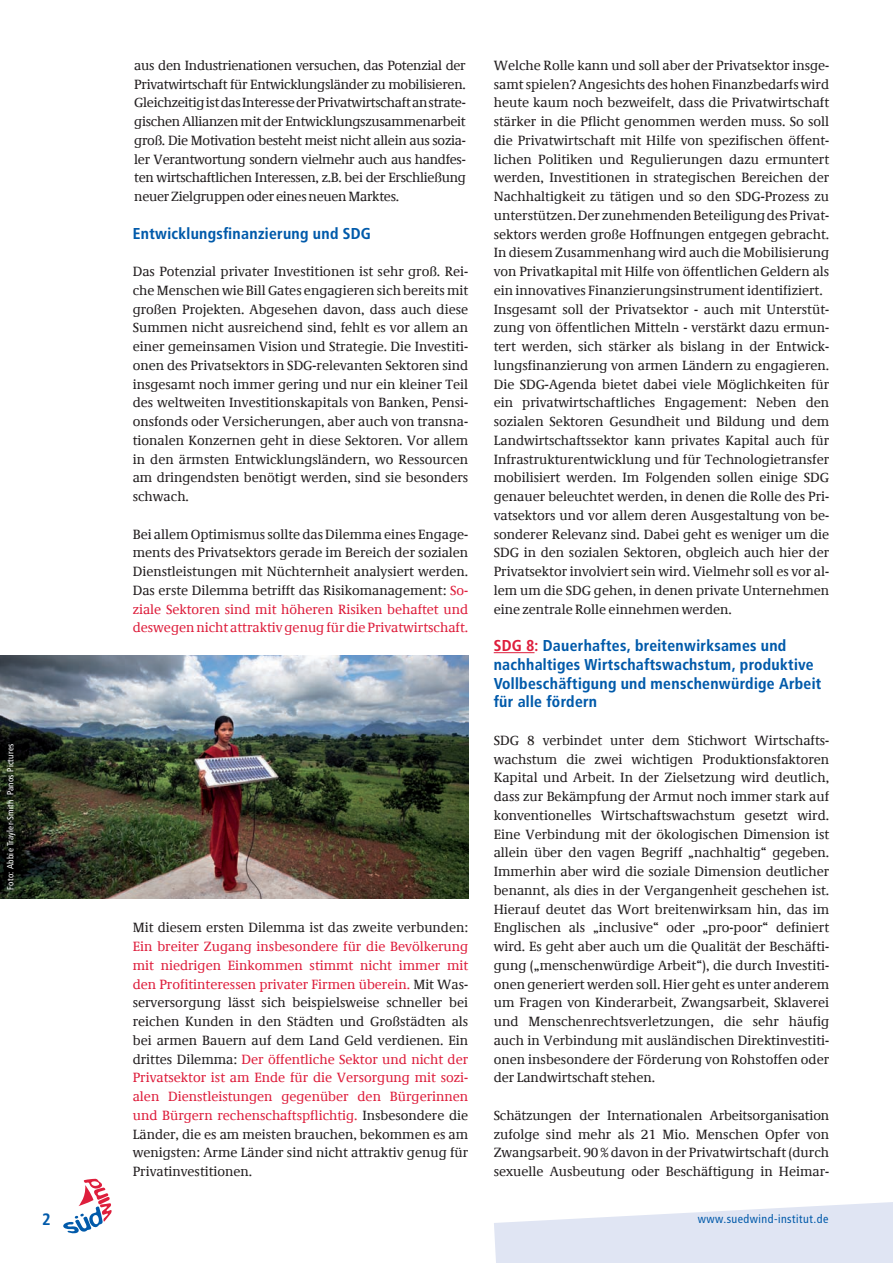
<style>
.page{position:relative;width:893px;height:1263px;background:#fff}
.page>*{position:absolute;margin:0;border:0;box-sizing:border-box;transform-origin:0 0}
.t1{font:700 16.5px "Transit";color:#015aaa}
.t2{font:700 15.75px/18.8px "Transit";color:#015aaa}
.t3{font:13.5px/18.8px "Demos Com";color:#231f20;text-align:justify}
.t4{font:13.5px/18.8px "Demos Com";color:#de1e3c;text-align:justify}
.t5{font:12px "Transit";color:#015aaa}
.t6{font:9px "Transit";letter-spacing:-.01em;color:#fff}
.s1{color:#de1e3c}
.s2{color:#231f20}
</style>
<div class="page">
<svg style="left:494px;top:1202px;width:399px;height:61px"></svg>
<svg style="left:63px;top:1179px;width:49px;height:54px"></svg>
<hr style="left:494px;top:652px;width:40px;height:1px;background:#de1e3c">
<img style="left:0;top:655px;width:468px;height:244px">
<p class="t6" style="left:5px;top:890px;width:148px;rotate:-90deg">Foto: Abbie Trayler-Smith Panos Pictures</p>
<p class="t3" style="left:134px;top:56px;width:333px">aus den Industrienationen versuchen, das Potenzial der Privatwirtschaft für Entwicklungsländer zu mobilisieren.<br>Gleichzeitig ist das Interesse der Privatwirtschaft an strate&shy;gischen Allianzen mit der Entwicklungszusammenarbeit groß. Die Motivation besteht meist nicht allein aus sozia&shy;ler Verantwortung sondern vielmehr auch aus handfes&shy;ten wirtschaftlichen Interessen, z.B. bei der Erschließung neuer Zielgruppen oder eines neuen Marktes.</p>
<p class="t2" style="left:133px;top:224px;width:240px">Entwicklungsfinanzierung und SDG</p>
<p class="t3" style="left:133px;top:262px;width:337px">Das Potenzial privater Investitionen ist sehr groß. Rei&shy;che Menschen wie Bill Gates engagieren sich bereits mit großen Projekten. Abgesehen davon, dass auch diese Summen nicht ausreichend sind, fehlt es vor allem an einer gemeinsamen Vision und Strategie. Die Investiti&shy;onen des Privatsektors in SDG-relevanten Sektoren sind insgesamt noch immer gering und nur ein kleiner Teil des weltweiten Investitionskapitals von Banken, Pensi&shy;onsfonds oder Versicherungen, aber auch von transna&shy;tionalen Konzernen geht in diese Sektoren. Vor allem in den ärmsten Entwicklungsländern, wo Ressourcen am dringendsten benötigt werden, sind sie besonders schwach.</p>
<p class="t3" style="left:133px;top:525px;width:337px">Bei allem Optimismus sollte das Dilemma eines Engage&shy;ments des Privatsektors gerade im Bereich der sozialen Dienstleistungen mit Nüchternheit analysiert werden.<br>Das erste Dilemma betrifft das Risikomanagement: <span class="s1">So&shy;ziale Sektoren sind mit höheren Risiken behaftet und deswegen nicht attraktiv genug für die Privatwirtschaft.</span></p>
<p class="t3" style="left:133px;top:919px;width:337px">Mit diesem ersten Dilemma ist das zweite verbunden:</p>
<p class="t4" style="left:133px;top:937px;width:337px">Ein breiter Zugang insbesondere für die Bevölkerung mit niedrigen Einkommen stimmt nicht immer mit den Profitinteressen privater Firmen überein. <span class="s2">Mit Was&shy;serversorgung lässt sich beispielsweise schneller bei reichen Kunden in den Städten und Großstädten als bei armen Bauern auf dem Land Geld verdienen. Ein drittes Dilemma:</span> Der öffentliche Sektor und nicht der Privatsektor ist am Ende für die Versorgung mit sozi&shy;alen Dienstleistungen gegenüber den Bürgerinnen und Bürgern rechenschaftspflichtig. <span class="s2">Insbesondere die Länder, die es am meisten brauchen, bekommen es am wenigsten: Arme Länder sind nicht attraktiv genug für Privatinvestitionen.</span></p>
<p class="t3" style="left:494px;top:56px;width:337px;text-align:left">Welche Rolle kann und soll aber der Privatsektor insge&shy;samt spielen? Angesichts des hohen Finanzbedarfs wird heute kaum noch bezweifelt, dass die Privatwirtschaft stärker in die Pflicht genommen werden muss. So soll die Privatwirtschaft mit Hilfe von spezifischen öffent&shy;lichen Politiken und Regulierungen dazu ermuntert werden, Investitionen in strategischen Bereichen der Nachhaltigkeit zu tätigen und so den SDG-Prozess zu unterstützen. Der zunehmenden Beteiligung des Privat&shy;sektors werden große Hoffnungen entgegen gebracht.<br>In diesem Zusammenhang wird auch die Mobilisierung von Privatkapital mit Hilfe von öffentlichen Geldern als ein innovatives Finanzierungsinstrument identifiziert.<br>Insgesamt soll der Privatsektor - auch mit Unterstüt&shy;zung von öffentlichen Mitteln - verstärkt dazu ermun&shy;tert werden, sich stärker als bislang in der Entwick&shy;lungsfinanzierung von armen Ländern zu engagieren.<br>Die SDG-Agenda bietet dabei viele Möglichkeiten für ein privatwirtschaftliches Engagement: Neben den sozialen Sektoren Gesundheit und Bildung und dem Landwirtschaftssektor kann privates Kapital auch für Infrastrukturentwicklung und für Technologietransfer mobilisiert werden. Im Folgenden sollen einige SDG genauer beleuchtet werden, in denen die Rolle des Pri&shy;vatsektors und vor allem deren Ausgestaltung von be&shy;sonderer Relevanz sind. Dabei geht es weniger um die SDG in den sozialen Sektoren, obgleich auch hier der Privatsektor involviert sein wird. Vielmehr soll es vor al&shy;lem um die SDG gehen, in denen private Unternehmen eine zentrale Rolle einnehmen werden.</p>
<p class="t2" style="left:494px;top:636px;width:329px"><span class="s1">SDG 8:</span> Dauerhaftes, breitenwirksames und nachhaltiges Wirtschaftswachstum, produktive Vollbeschäftigung und menschenwürdige Arbeit für alle fördern</p>
<p class="t3" style="left:494px;top:731px;width:337px">SDG 8 verbindet unter dem Stichwort Wirtschafts&shy;wachstum die zwei wichtigen Produktionsfaktoren Kapital und Arbeit. In der Zielsetzung wird deutlich, dass zur Bekämpfung der Armut noch immer stark auf konventionelles Wirtschaftswachstum gesetzt wird.<br>Eine Verbindung mit der ökologischen Dimension ist allein über den vagen Begriff „nachhaltig“ gegeben.<br>Immerhin aber wird die soziale Dimension deutlicher benannt, als dies in der Vergangenheit geschehen ist.<br>Hierauf deutet das Wort breitenwirksam hin, das im Englischen als „inclusive“ oder „pro-poor“ definiert wird. Es geht aber auch um die Qualität der Beschäfti&shy;gung („menschenwürdige Arbeit“), die durch Investiti&shy;onen generiert werden soll. Hier geht es unter anderem um Fragen von Kinderarbeit, Zwangsarbeit, Sklaverei und Menschenrechtsverletzungen, die sehr häufig auch in Verbindung mit ausländischen Direktinvestiti&shy;onen insbesondere der Förderung von Rohstoffen oder der Landwirtschaft stehen.</p>
<p class="t3" style="left:494px;top:1106px;width:337px">Schätzungen der Internationalen Arbeitsorganisation zufolge sind mehr als 21 Mio. Menschen Opfer von Zwangsarbeit. 90 % davon in der Privatwirtschaft (durch sexuelle Ausbeutung oder Beschäftigung in Heimar-</p>
<p class="t1" style="left:43px;top:1209px;width:10px">2</p>
<p class="t5" style="left:698px;top:1212px;width:132px">www.suedwind-institut.de</p>
</div>
